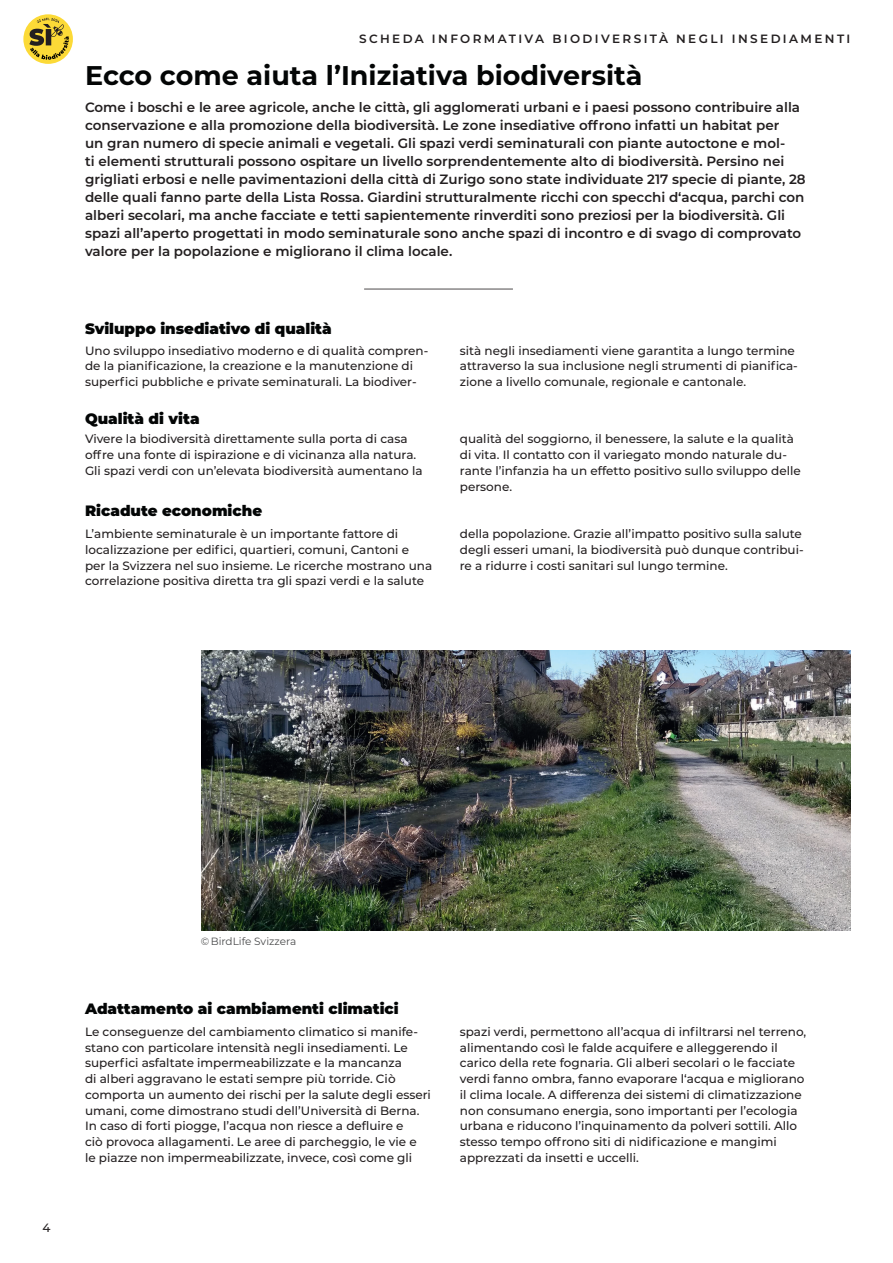
<style>
.page{position:relative;width:893px;height:1263px;background:#fff}
.page>*{position:absolute;margin:0;border:0;box-sizing:border-box;transform-origin:0 0}
.t1{font:700 27px "Montserrat";color:#030505}
.t2{font:900 15px "Montserrat";color:#030505}
.t3{font:600 13.5px/18px "Montserrat";color:#231f20}
.t4{font:500 12px/15.8px "Montserrat";color:#231f20}
.t5{font:600 12px "Montserrat";letter-spacing:.2em;color:#231f20}
.t6{font:10.5px "Montserrat";color:#494a4b}
</style>
<div class="page">
<hr style="left:364px;top:288px;width:149px;height:2px;background:#231f20">
<img style="left:202px;top:651px;width:648px;height:279px">
<svg style="left:23px;top:14px;width:50px;height:50px"></svg>
<svg style="left:29px;top:18px;width:40px;height:42px;background:#bca437"></svg>
<p class="t5" style="left:359px;top:30px;width:493px">SCHEDA INFORMATIVA BIODIVERSITÀ NEGLI INSEDIAMENTI</p>
<h1 class="t1" style="left:85px;top:56px;width:559px">Ecco come aiuta l’Iniziativa biodiversità</h1>
<p class="t3" style="left:85px;top:98px;width:722px">Come i boschi e le aree agricole, anche le città, gli agglomerati urbani e i paesi possono contribuire alla conservazione e alla promozione della biodiversità. Le zone insediative offrono infatti un habitat per<br>un gran numero di specie animali e vegetali. Gli spazi verdi seminaturali con piante autoctone e mol-<br>ti elementi strutturali possono ospitare un livello sorprendentemente alto di biodiversità. Persino nei grigliati erbosi e nelle pavimentazioni della città di Zurigo sono state individuate 217 specie di piante, 28 delle quali fanno parte della Lista Rossa. Giardini strutturalmente ricchi con specchi d‘acqua, parchi con alberi secolari, ma anche facciate e tetti sapientemente rinverditi sono preziosi per la biodiversità. Gli spazi all’aperto progettati in modo seminaturale sono anche spazi di incontro e di svago di comprovato valore per la popolazione e migliorano il clima locale.</p>
<p class="t2" style="left:85px;top:318px;width:248px">Sviluppo insediativo di qualità</p>
<p class="t4" style="left:85px;top:342px;width:345px">Uno sviluppo insediativo moderno e di qualità compren&shy;de la pianificazione, la creazione e la manutenzione di superfici pubbliche e private seminaturali. La biodiver-</p>
<p class="t4" style="left:460px;top:342px;width:340px">sità negli insediamenti viene garantita a lungo termine attraverso la sua inclusione negli strumenti di pianifica&shy;zione a livello comunale, regionale e cantonale.</p>
<p class="t2" style="left:85px;top:407px;width:116px">Qualità di vita</p>
<p class="t4" style="left:85px;top:431px;width:339px">Vivere la biodiversità direttamente sulla porta di casa offre una fonte di ispirazione e di vicinanza alla natura.<br>Gli spazi verdi con un’elevata biodiversità aumentano la</p>
<p class="t4" style="left:460px;top:431px;width:342px">qualità del soggiorno, il benessere, la salute e la qualità di vita. Il contatto con il variegato mondo naturale du&shy;rante l’infanzia ha un effetto positivo sullo sviluppo delle persone.</p>
<p class="t2" style="left:85px;top:500px;width:179px">Ricadute economiche</p>
<p class="t4" style="left:85px;top:526px;width:349px">L’ambiente seminaturale è un importante fattore di localizzazione per edifici, quartieri, comuni, Cantoni e per la Svizzera nel suo insieme. Le ricerche mostrano una correlazione positiva diretta tra gli spazi verdi e la salute</p>
<p class="t4" style="left:460px;top:526px;width:345px">della popolazione. Grazie all’impatto positivo sulla salute degli esseri umani, la biodiversità può dunque contribui&shy;re a ridurre i costi sanitari sul lungo termine.</p>
<p class="t4" style="left:43px;top:1219px;width:10px">4</p>
<p class="t6" style="left:201px;top:934px;width:97px">© BirdLife Svizzera</p>
<p class="t2" style="left:85px;top:998px;width:315px">Adattamento ai cambiamenti climatici</p>
<p class="t4" style="left:85px;top:1023px;width:347px">Le conseguenze del cambiamento climatico si manife&shy;stano con particolare intensità negli insediamenti. Le superfici asfaltate impermeabilizzate e la mancanza<br>di alberi aggravano le estati sempre più torride. Ciò comporta un aumento dei rischi per la salute degli esseri umani, come dimostrano studi dell’Università di Berna.<br>In caso di forti piogge, l’acqua non riesce a defluire e<br>ciò provoca allagamenti. Le aree di parcheggio, le vie e<br>le piazze non impermeabilizzate, invece, così come gli</p>
<p class="t4" style="left:460px;top:1023px;width:348px">spazi verdi, permettono all’acqua di infiltrarsi nel terreno, alimentando così le falde acquifere e alleggerendo il carico della rete fognaria. Gli alberi secolari o le facciate verdi fanno ombra, fanno evaporare l‘acqua e migliorano il clima locale. A differenza dei sistemi di climatizzazione non consumano energia, sono importanti per l’ecologia urbana e riducono l’inquinamento da polveri sottili. Allo stesso tempo offrono siti di nidificazione e mangimi apprezzati da insetti e uccelli.</p>
</div>
